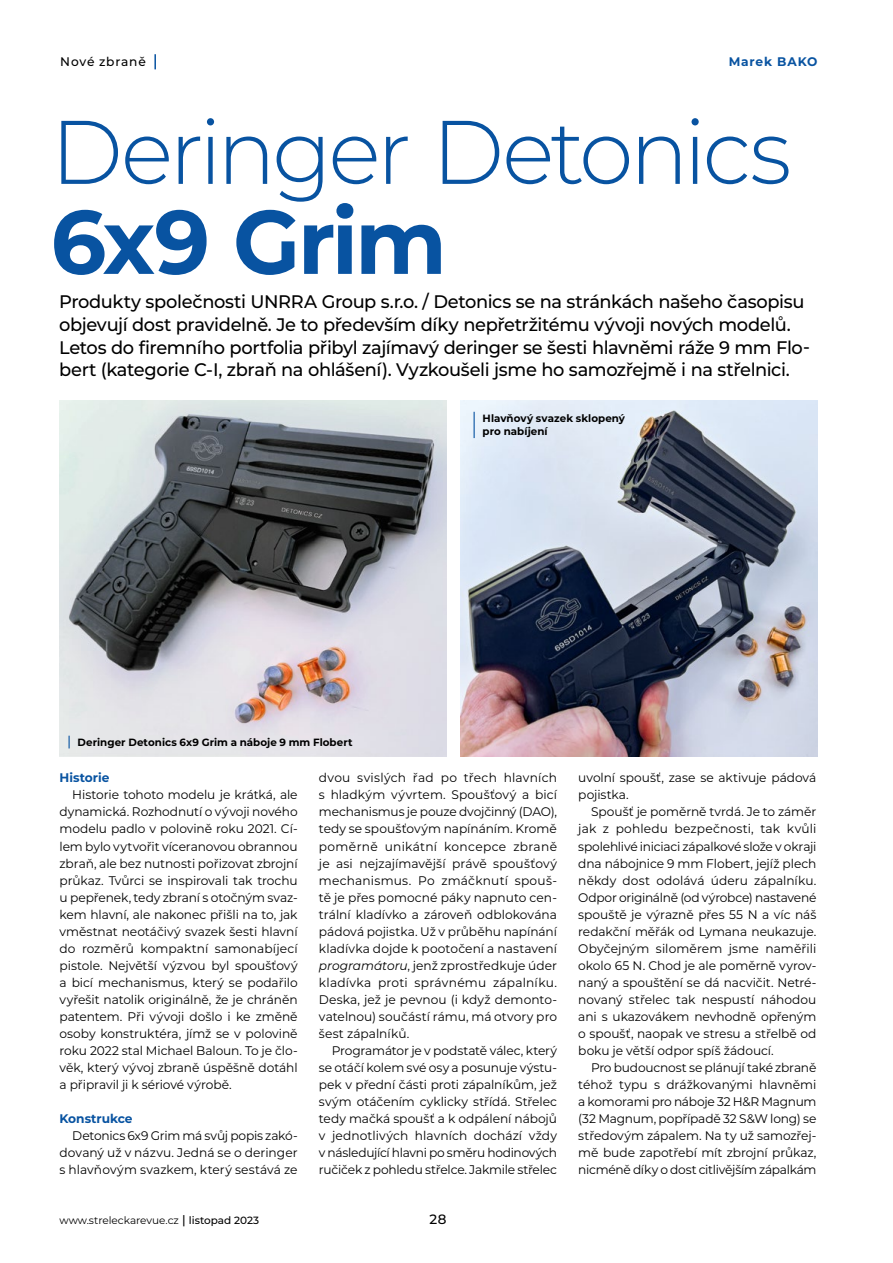
<style>
.page{position:relative;width:893px;height:1263px;background:#fff}
.page>*{position:absolute;margin:0;border:0;box-sizing:border-box;transform-origin:0 0}
.t1{font:300 90px "Montserrat";letter-spacing:-.045em;color:#0853a1}
.t2{font:700 90px "Montserrat";letter-spacing:-.035em;color:#0853a1}
.t3{font:500 18.15px/22.5px "Montserrat";letter-spacing:-.02em;color:#000}
.t4{font:500 13.5px "Montserrat";color:#000}
.t5{font:12.45px/17px "Montserrat";letter-spacing:-.005em;color:#000;text-align:justify}
.t6{font:700 12.45px "Montserrat";letter-spacing:.005em;color:#0853a1}
.t7{font:500 12.45px "Montserrat";letter-spacing:.065em;color:#000}
.t8{font:700 12.45px "Montserrat";letter-spacing:.07em;color:#0853a1}
.t9{font:700 10.5px/13.5px "Montserrat";letter-spacing:.005em;color:#000}
.t10{font:10.5px "Montserrat";letter-spacing:-.005em;color:#000}
.s1{font-weight:500;font-size:12px}
.s2{font-weight:500}
.s3{font-style:italic}
</style>
<div class="page">
<svg style="left:154px;top:54px;width:2px;height:15px"></svg>
<img style="left:60px;top:400px;width:386px;height:356px">
<svg style="left:69px;top:736px;width:1px;height:12px"></svg>
<img style="left:461px;top:400px;width:356px;height:356px">
<svg style="left:474px;top:412px;width:1px;height:26px"></svg>
<p class="t7" style="left:60px;top:53px;width:87px">Nové zbraně</p>
<p class="t8" style="left:729px;top:53px;width:90px">Marek BAKO</p>
<h1 class="t1" style="left:51px;top:91px;width:742px">Deringer Detonics</h1>
<h1 class="t2" style="left:51px;top:177px;width:398px">6x9 Grim</h1>
<p class="t3" style="left:59px;top:290px;width:752px">Produkty společnosti UNRRA Group s.r.o. / Detonics se na stránkách našeho časopisu objevují dost pravidelně. Je to především díky nepřetržitému vývoji nových modelů.<br>Letos do firemního portfolia přibyl zajímavý deringer se šesti hlavněmi ráže 9 mm Flo&shy;bert (kategorie C-I, zbraň na ohlášení). Vyzkoušeli jsme ho samozřejmě i na střelnici.</p>
<p class="t9" style="left:78px;top:735px;width:276px">Deringer Detonics 6x9 Grim a náboje 9 mm Flobert</p>
<p class="t9" style="left:483px;top:411px;width:144px">Hlavňový svazek sklopený pro nabíjení</p>
<p class="t6" style="left:60px;top:769px;width:51px">Historie</p>
<p class="t5" style="left:60px;top:786px;width:240px;text-indent:13px">Historie tohoto modelu je krátká, ale dynamická. Rozhodnutí o vývoji nového modelu padlo v polovině roku 2021. Cí&shy;lem bylo vytvořit víceranovou obrannou zbraň, ale bez nutnosti pořizovat zbrojní průkaz. Tvůrci se inspirovali tak trochu u pepřenek, tedy zbraní s otočným svaz&shy;kem hlavní, ale nakonec přišli na to, jak vměstnat neotáčivý svazek šesti hlavní do rozměrů kompaktní samonabíjecí pistole. Největší výzvou byl spoušťový a bicí mechanismus, který se podařilo vyřešit natolik originálně, že je chráněn patentem. Při vývoji došlo i ke změně osoby konstruktéra, jímž se v polovině roku 2022 stal Michael Baloun. To je člo&shy;věk, který vývoj zbraně úspěšně dotáhl a připravil ji k sériové výrobě.</p>
<p class="t6" style="left:60px;top:1109px;width:75px">Konstrukce</p>
<p class="t5" style="left:60px;top:1126px;width:240px;text-indent:13px">Detonics 6x9 Grim má svůj popis zakó&shy;dovaný už v názvu. Jedná se o deringer s hlavňovým svazkem, který sestává ze</p>
<p class="t10" style="left:60px;top:1213px;width:201px">www.streleckarevue.cz <span class="s1">|</span> <span class="s2">listopad 2023</span></p>
<p class="t5" style="left:319px;top:769px;width:240px">dvou svislých řad po třech hlavních s hladkým vývrtem. Spoušťový a bicí mechanismus je pouze dvojčinný (DAO), tedy se spoušťovým napínáním. Kromě poměrně unikátní koncepce zbraně je asi nejzajímavější právě spoušťový mechanismus. Po zmáčknutí spouš&shy;tě je přes pomocné páky napnuto cen&shy;trální kladívko a zároveň odblokována pádová pojistka. Už v průběhu napínání kladívka dojde k pootočení a nastavení <span class="s3">programátoru</span>, jenž zprostředkuje úder kladívka proti správnému zápalníku.<br>Deska, jež je pevnou (i když demonto&shy;vatelnou) součástí rámu, má otvory pro šest zápalníků.</p>
<p class="t5" style="left:319px;top:1041px;width:240px;text-indent:13px">Programátor je v podstatě válec, který se otáčí kolem své osy a posunuje výstu&shy;pek v přední části proti zápalníkům, jež svým otáčením cyklicky střídá. Střelec tedy mačká spoušť a k odpálení nábojů v jednotlivých hlavních dochází vždy v následující hlavni po směru hodinových ručiček z pohledu střelce. Jakmile střelec</p>
<p class="t4" style="left:429px;top:1210px;width:18px">28</p>
<p class="t5" style="left:578px;top:769px;width:240px">uvolní spoušť, zase se aktivuje pádová pojistka.</p>
<p class="t5" style="left:578px;top:803px;width:240px;text-indent:13px">Spoušť je poměrně tvrdá. Je to záměr jak z pohledu bezpečnosti, tak kvůli spolehlivé iniciaci zápalkové slože v okraji dna nábojnice 9 mm Flobert, jejíž plech někdy dost odolává úderu zápalníku.<br>Odpor originálně (od výrobce) nastavené spouště je výrazně přes 55 N a víc náš redakční měřák od Lymana neukazuje.<br>Obyčejným siloměrem jsme naměřili okolo 65 N. Chod je ale poměrně vyrov&shy;naný a spouštění se dá nacvičit. Netré&shy;novaný střelec tak nespustí náhodou ani s ukazovákem nevhodně opřeným o spoušť, naopak ve stresu a střelbě od boku je větší odpor spíš žádoucí.</p>
<p class="t5" style="left:578px;top:1058px;width:240px;text-indent:13px">Pro budoucnost se plánují také zbraně téhož typu s drážkovanými hlavněmi a komorami pro náboje 32 H&amp;R Magnum (32 Magnum, popřípadě 32 S&amp;W long) se středovým zápalem. Na ty už samozřej&shy;mě bude zapotřebí mít zbrojní průkaz, nicméně díky o dost citlivějším zápalkám</p>
</div>
